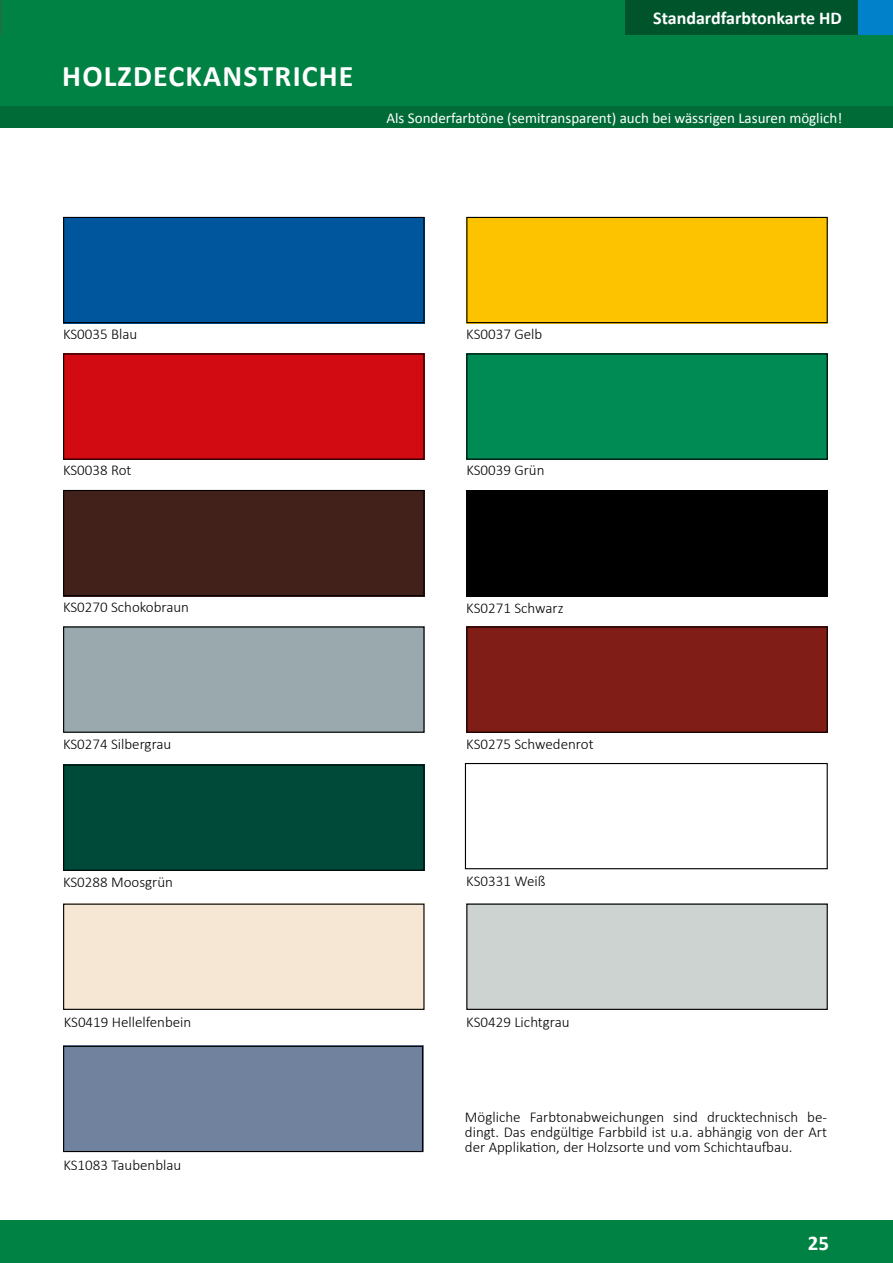
<style>
.page{position:relative;width:893px;height:1263px;background:#fff}
.page>*{position:absolute;margin:0;border:0;box-sizing:border-box;transform-origin:0 0}
.t1{font:700 30px "Calibri";letter-spacing:.04em;color:#fff}
.t2{font:700 21px "Calibri";color:#fff}
.t3{font:700 18px "Calibri";color:#fff}
.t4{font:300 15px/15px "Calibri";color:#000;text-align:justify}
.t5{font:15px "Calibri";color:#fff}
</style>
<div class="page">
<div style="left:0;top:1220px;width:893px;height:43px;background:#008244"></div>
<div style="left:0;top:0;width:893px;height:106px;background:#008244"></div>
<div style="left:625px;top:0;width:234px;height:34px;background:#00542b"></div>
<div style="left:63px;top:217px;width:361px;height:106px;background:#00569d"></div>
<div style="left:63px;top:217px;width:361px;height:106px;border:1px solid #000"></div>
<div style="left:466px;top:217px;width:362px;height:106px;background:#fdc300"></div>
<div style="left:466px;top:217px;width:362px;height:106px;border:1px solid #000"></div>
<div style="left:63px;top:490px;width:361px;height:106px;background:#42211b"></div>
<div style="left:63px;top:490px;width:361px;height:106px;border:1px solid #000"></div>
<div style="left:466px;top:491px;width:362px;height:106px;background:#000"></div>
<div style="left:63px;top:626px;width:361px;height:107px;background:#9aa9ae"></div>
<div style="left:63px;top:626px;width:361px;height:107px;border:1px solid #000"></div>
<div style="left:466px;top:626px;width:362px;height:107px;background:#801d17"></div>
<div style="left:466px;top:626px;width:362px;height:107px;border:1px solid #000"></div>
<div style="left:63px;top:353px;width:361px;height:107px;background:#d20a11"></div>
<div style="left:63px;top:353px;width:361px;height:107px;border:1px solid #000"></div>
<div style="left:63px;top:1046px;width:360px;height:106px;background:#70829d"></div>
<div style="left:63px;top:1046px;width:360px;height:106px;border:1px solid #000"></div>
<div style="left:63px;top:764px;width:361px;height:107px;background:#004a39"></div>
<div style="left:63px;top:764px;width:361px;height:107px;border:1px solid #000"></div>
<div style="left:466px;top:353px;width:362px;height:107px;background:#008b55"></div>
<div style="left:466px;top:353px;width:362px;height:107px;border:1px solid #000"></div>
<div style="left:63px;top:903px;width:361px;height:107px;background:#f5e7d3"></div>
<div style="left:63px;top:903px;width:361px;height:107px;border:1px solid #000"></div>
<div style="left:466px;top:903px;width:362px;height:107px;background:#cdd3d1"></div>
<div style="left:466px;top:903px;width:362px;height:107px;border:1px solid #000"></div>
<div style="left:465px;top:763px;width:363px;height:106px;border:1px solid #000"></div>
<div style="left:0;top:106px;width:893px;height:22px;background:#006b37"></div>
<div style="left:859px;top:0;width:34px;height:34px;background:#0081c9"></div>
<h1 class="t1" style="left:62px;top:55px;width:293px">HOLZDECKANSTRICHE</h1>
<p class="t3" style="left:653px;top:5px;width:190px">Standardfarbtonkarte HD</p>
<p class="t5" style="left:386px;top:107px;width:457px">Als Sonderfarbtöne (semitransparent) auch bei wässrigen Lasuren möglich!</p>
<p class="t4" style="left:63px;top:326px;width:76px">KS0035 Blau</p>
<p class="t4" style="left:466px;top:326px;width:77px">KS0037 Gelb</p>
<p class="t4" style="left:63px;top:463px;width:70px">KS0038 Rot</p>
<p class="t4" style="left:466px;top:463px;width:80px">KS0039 Grün</p>
<p class="t4" style="left:63px;top:599px;width:128px">KS0270 Schokobraun</p>
<p class="t4" style="left:466px;top:600px;width:99px">KS0271 Schwarz</p>
<p class="t4" style="left:63px;top:736px;width:110px">KS0274 Silbergrau</p>
<p class="t4" style="left:466px;top:736px;width:129px">KS0275 Schwedenrot</p>
<p class="t4" style="left:63px;top:874px;width:111px">KS0288 Moosgrün</p>
<p class="t4" style="left:466px;top:873px;width:81px">KS0331 Weiß</p>
<p class="t4" style="left:64px;top:1014px;width:129px">KS0419 Hellelfenbein</p>
<p class="t4" style="left:466px;top:1014px;width:105px">KS0429 Lichtgrau</p>
<p class="t4" style="left:63px;top:1157px;width:119px">KS1083 Taubenblau</p>
<p class="t4" style="left:465px;top:1109px;width:364px">Mögliche Farbtonabweichungen sind drucktechnisch be&shy;dingt. Das endgültige Farbbild ist u.a. abhängig von der Art der Applikation, der Holzsorte und vom Schichtaufbau.</p>
<h2 class="t2" style="left:808px;top:1228px;width:23px">25</h2>
</div>
